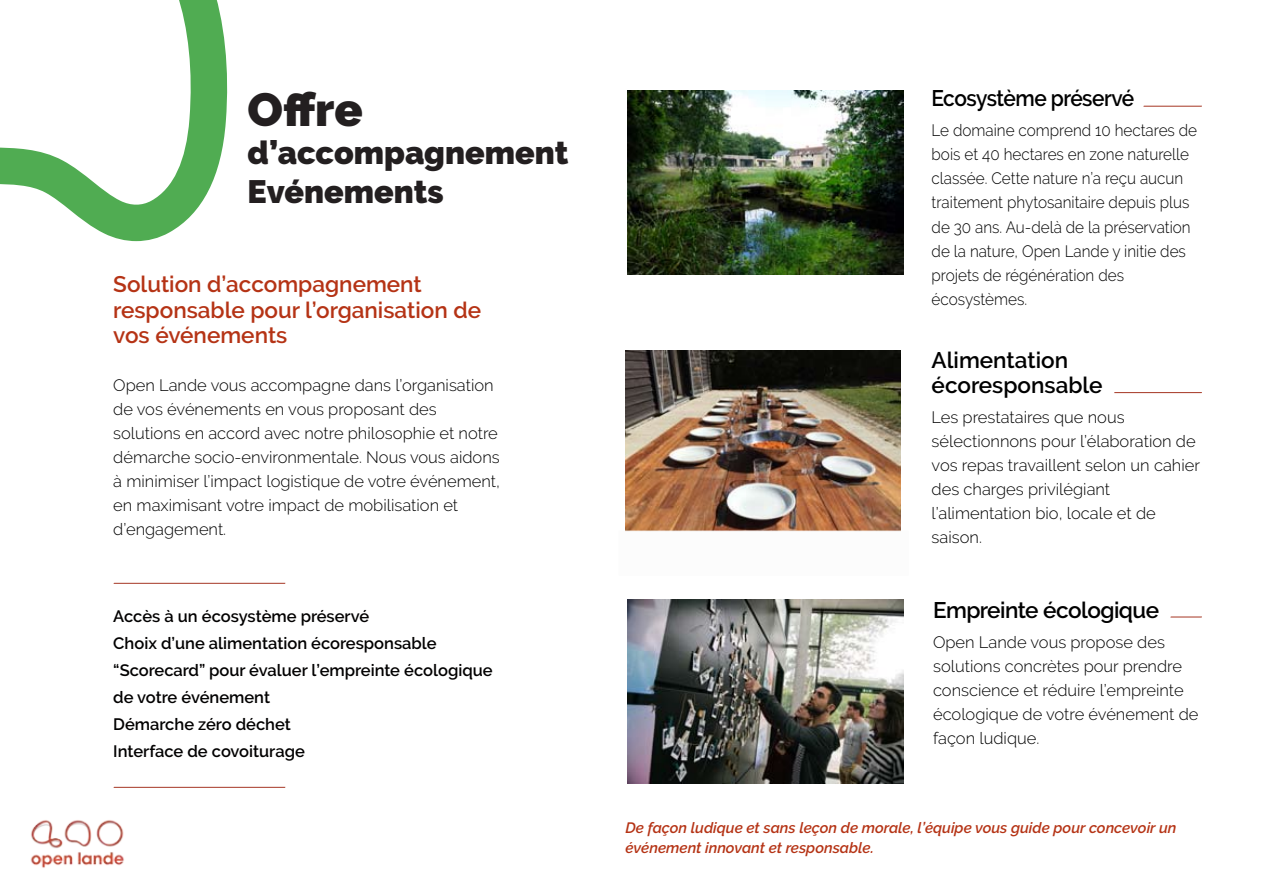
<style>
.page{position:relative;width:1263px;height:893px;background:#fff}
.page>*{position:absolute;margin:0;border:0;box-sizing:border-box;transform-origin:0 0}
.t1{font:900 46.5px "Raleway";color:#231f20}
.t2{font:900 32.25px/38.7px "Raleway";color:#231f20}
.t3{font:600 22.5px/25.5px "Raleway";color:#b53315}
.t4{font:600 22.5px/25.5px "Raleway";color:#000}
.t5{font:600 22.5px "Raleway";letter-spacing:-.025em;color:#000}
.t6{font:600 22.5px "Raleway";letter-spacing:-.025em;color:#000;scale:.93 1}
.t7{font:300 16.5px/24px "Raleway";color:#000}
.t8{font:300 16.5px/24px "Raleway";color:#000;scale:.93 1}
.t9{font:600 16.5px/27px "Raleway";color:#020000}
.t10{font:italic 600 15px/19.5px "Raleway";color:#b53315}
</style>
<div class="page">
<img style="left:30px;top:820px;width:94px;height:48px">
<hr style="left:113px;top:583px;width:173px;height:1px;background:#a83c2a">
<hr style="left:113px;top:787px;width:173px;height:1px;background:#a83c2a">
<hr style="left:1114px;top:392px;width:88px;height:1px;background:#a83c2a">
<hr style="left:1170px;top:616px;width:32px;height:1px;background:#a83c2a">
<hr style="left:1143px;top:106px;width:59px;height:1px;background:#a83c2a">
<img style="left:627px;top:90px;width:276px;height:184px">
<svg style="left:0;top:0;width:228px;height:241px"></svg>
<img style="left:626px;top:350px;width:274px;height:181px">
<img style="left:627px;top:599px;width:276px;height:184px">
<p class="t1" style="left:248px;top:82px;width:117px">Offre</p>
<p class="t2" style="left:248px;top:134px;width:322px">d’accompagnement<br>Evénements</p>
<p class="t3" style="left:113px;top:271px;width:369px">Solution d’accompagnement responsable pour l’organisation de vos événements</p>
<p class="t7" style="left:113px;top:373px;width:388px">Open Lande vous accompagne dans l’organisation de vos événements en vous proposant des solutions en accord avec notre philosophie et notre démarche socio-environmentale. Nous vous aidons à minimiser l’impact logistique de votre événement, en maximisant votre impact de mobilisation et d’engagement.</p>
<p class="t9" style="left:113px;top:603px;width:381px">Accès à un écosystème préservé<br>Choix d’une alimentation écoresponsable “Scorecard” pour évaluer l’empreinte écologique de votre événement<br>Démarche zéro déchet<br>Interface de covoiturage</p>
<p class="t6" style="left:932px;top:86px;width:219px">Ecosystème préservé</p>
<p class="t8" style="left:932px;top:119px;width:287px">Le domaine comprend 10 hectares de bois et 40 hectares en zone naturelle classée. Cette nature n’a reçu aucun traitement phytosanitaire depuis plus de 30 ans. Au-delà de la préservation de la nature, Open Lande y initie des projets de régénération des écosystèmes.</p>
<p class="t4" style="left:932px;top:347px;width:173px">Alimentation écoresponsable</p>
<p class="t7" style="left:932px;top:405px;width:270px">Les prestataires que nous sélectionnons pour l’élaboration de vos repas travaillent selon un cahier des charges privilégiant l’alimentation bio, locale et de saison.</p>
<p class="t5" style="left:933px;top:597px;width:228px">Empreinte écologique</p>
<p class="t7" style="left:933px;top:630px;width:267px">Open Lande vous propose des solutions concrètes pour prendre conscience et réduire l’empreinte écologique de votre événement de façon ludique.</p>
<p class="t10" style="left:626px;top:818px;width:552px">De façon ludique et sans leçon de morale, l’équipe vous guide pour concevoir un événement innovant et responsable.</p>
</div>
